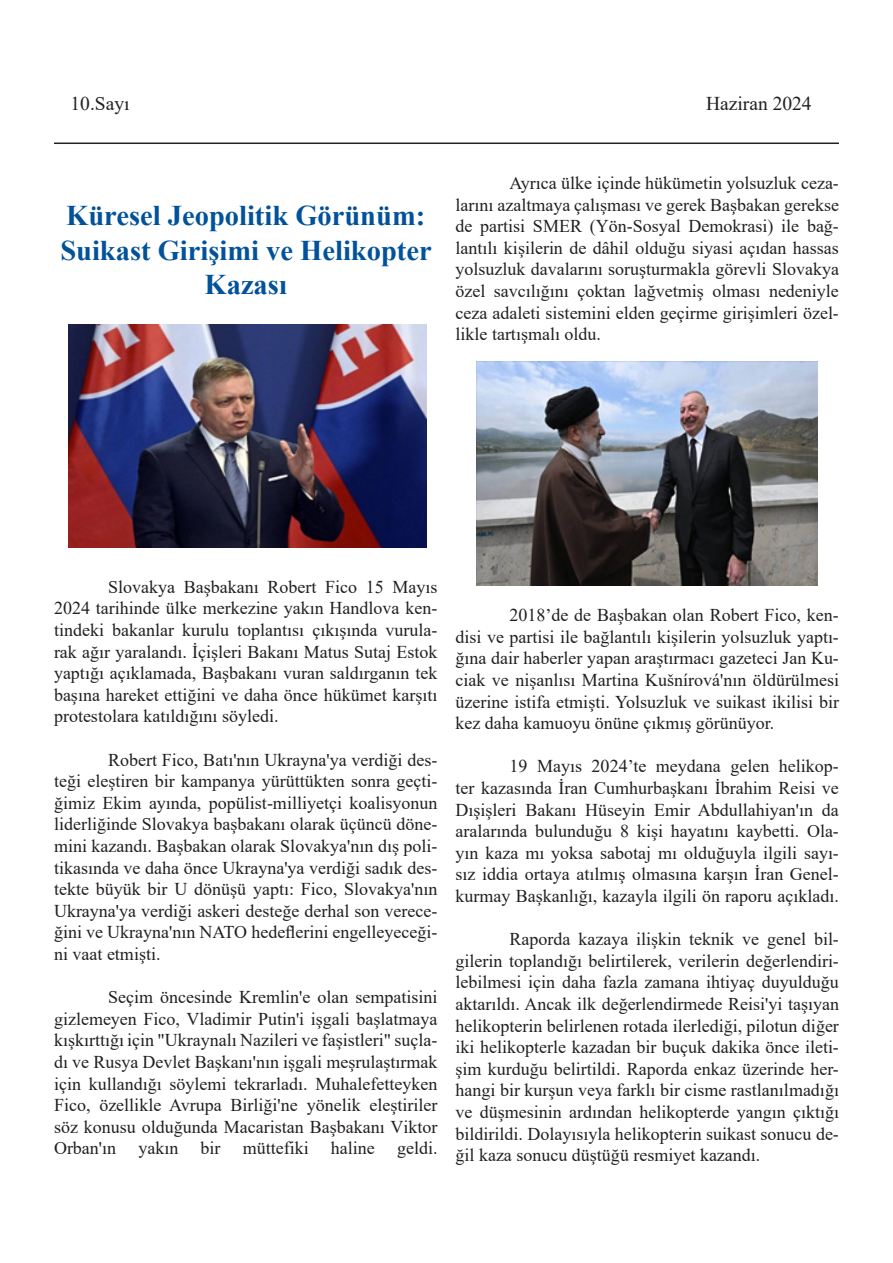
<style>
.page{position:relative;width:893px;height:1263px;background:#fff}
.page>*{position:absolute;margin:0;border:0;box-sizing:border-box;transform-origin:0 0}
.t1{font:700 28.5px/34.2px "Times New Roman";color:#01529a;text-align:center}
.t2{font:19.5px "Times New Roman";color:#231f20}
.t3{font:18px/21.6px "Times New Roman";color:#231f20;text-align:justify}
</style>
<div class="page">
<hr style="left:54px;top:143px;width:785px;height:1px;background:#231f20">
<img style="left:68px;top:324px;width:358px;height:224px">
<img style="left:476px;top:361px;width:342px;height:224px">
<p class="t2" style="left:70px;top:89px;width:61px">10.Sayı</p>
<p class="t2" style="left:706px;top:90px;width:107px">Haziran 2024</p>
<p class="t1" style="left:60px;top:198px;width:373px">Küresel Jeopolitik Görünüm:<br>Suikast Girişimi ve Helikopter<br>Kazası</p>
<p class="t3" style="left:455px;top:172px;width:385px;text-indent:54px">Ayrıca ülke içinde hükümetin yolsuzluk ceza&shy;larını azaltmaya çalışması ve gerek Başbakan gerekse de partisi SMER (Yön-Sosyal Demokrasi) ile bağ&shy;lantılı kişilerin de dâhil olduğu siyasi açıdan hassas yolsuzluk davalarını soruşturmakla görevli Slovakya özel savcılığını çoktan lağvetmiş olması nedeniyle ceza adaleti sistemini elden geçirme girişimleri özel&shy;likle tartışmalı oldu.</p>
<p class="t3" style="left:54px;top:575px;width:385px;text-indent:54px">Slovakya Başbakanı Robert Fico 15 Mayıs 2024 tarihinde ülke merkezine yakın Handlova ken&shy;tindeki bakanlar kurulu toplantısı çıkışında vurula&shy;rak ağır yaralandı. İçişleri Bakanı Matus Sutaj Estok yaptığı açıklamada, Başbakanı vuran saldırganın tek başına hareket ettiğini ve daha önce hükümet karşıtı protestolara katıldığını söyledi.</p>
<p class="t3" style="left:54px;top:748px;width:385px;text-indent:54px">Robert Fico, Batı'nın Ukrayna'ya verdiği des&shy;teği eleştiren bir kampanya yürüttükten sonra geçti&shy;ğimiz Ekim ayında, popülist-milliyetçi koalisyonun liderliğinde Slovakya başbakanı olarak üçüncü döne&shy;mini kazandı. Başbakan olarak Slovakya'nın dış poli&shy;tikasında ve daha önce Ukrayna'ya verdiği sadık des&shy;tekte büyük bir U dönüşü yaptı: Fico, Slovakya'nın Ukrayna'ya verdiği askeri desteğe derhal son verece&shy;ğini ve Ukrayna'nın NATO hedeflerini engelleyeceği&shy;ni vaat etmişti.</p>
<p class="t3" style="left:54px;top:986px;width:385px;text-indent:54px">Seçim öncesinde Kremlin'e olan sempatisini gizlemeyen Fico, Vladimir Putin'i işgali başlatmaya kışkırttığı için "Ukraynalı Nazileri ve faşistleri" suçla&shy;dı ve Rusya Devlet Başkanı'nın işgali meşrulaştırmak için kullandığı söylemi tekrarladı. Muhalefetteyken Fico, özellikle Avrupa Birliği'ne yönelik eleştiriler söz konusu olduğunda Macaristan Başbakanı Viktor</p>
<p class="t3" style="left:54px;top:1137px;width:385px">Orban'ın yakın bir müttefiki haline geldi.</p>
<p class="t3" style="left:455px;top:604px;width:385px;text-indent:54px">2018’de de Başbakan olan Robert Fico, ken&shy;disi ve partisi ile bağlantılı kişilerin yolsuzluk yaptı&shy;ğına dair haberler yapan araştırmacı gazeteci Jan Ku&shy;ciak ve nişanlısı Martina Kušnírová'nın öldürülmesi üzerine istifa etmişti. Yolsuzluk ve suikast ikilisi bir kez daha kamuoyu önüne çıkmış görünüyor.</p>
<p class="t3" style="left:455px;top:755px;width:385px;text-align:right">19 Mayıs 2024’te meydana gelen helikop-<br>ter kazasında İran Cumhurbaşkanı İbrahim Reisi ve</p>
<p class="t3" style="left:455px;top:798px;width:385px">Dışişleri Bakanı Hüseyin Emir Abdullahiyan'ın da aralarında bulunduğu 8 kişi hayatını kaybetti. Ola&shy;yın kaza mı yoksa sabotaj mı olduğuyla ilgili sayı&shy;sız iddia ortaya atılmış olmasına karşın İran Genel&shy;kurmay Başkanlığı, kazayla ilgili ön raporu açıkladı.</p>
<p class="t3" style="left:455px;top:928px;width:385px;text-indent:54px">Raporda kazaya ilişkin teknik ve genel bil&shy;gilerin toplandığı belirtilerek, verilerin değerlendiri&shy;lebilmesi için daha fazla zamana ihtiyaç duyulduğu aktarıldı. Ancak ilk değerlendirmede Reisi'yi taşıyan helikopterin belirlenen rotada ilerlediği, pilotun diğer iki helikopterle kazadan bir buçuk dakika önce ileti&shy;şim kurduğu belirtildi. Raporda enkaz üzerinde her&shy;hangi bir kurşun veya farklı bir cisme rastlanılmadığı ve düşmesinin ardından helikopterde yangın çıktığı bildirildi. Dolayısıyla helikopterin suikast sonucu de&shy;ğil kaza sonucu düştüğü resmiyet kazandı.</p>
</div>
